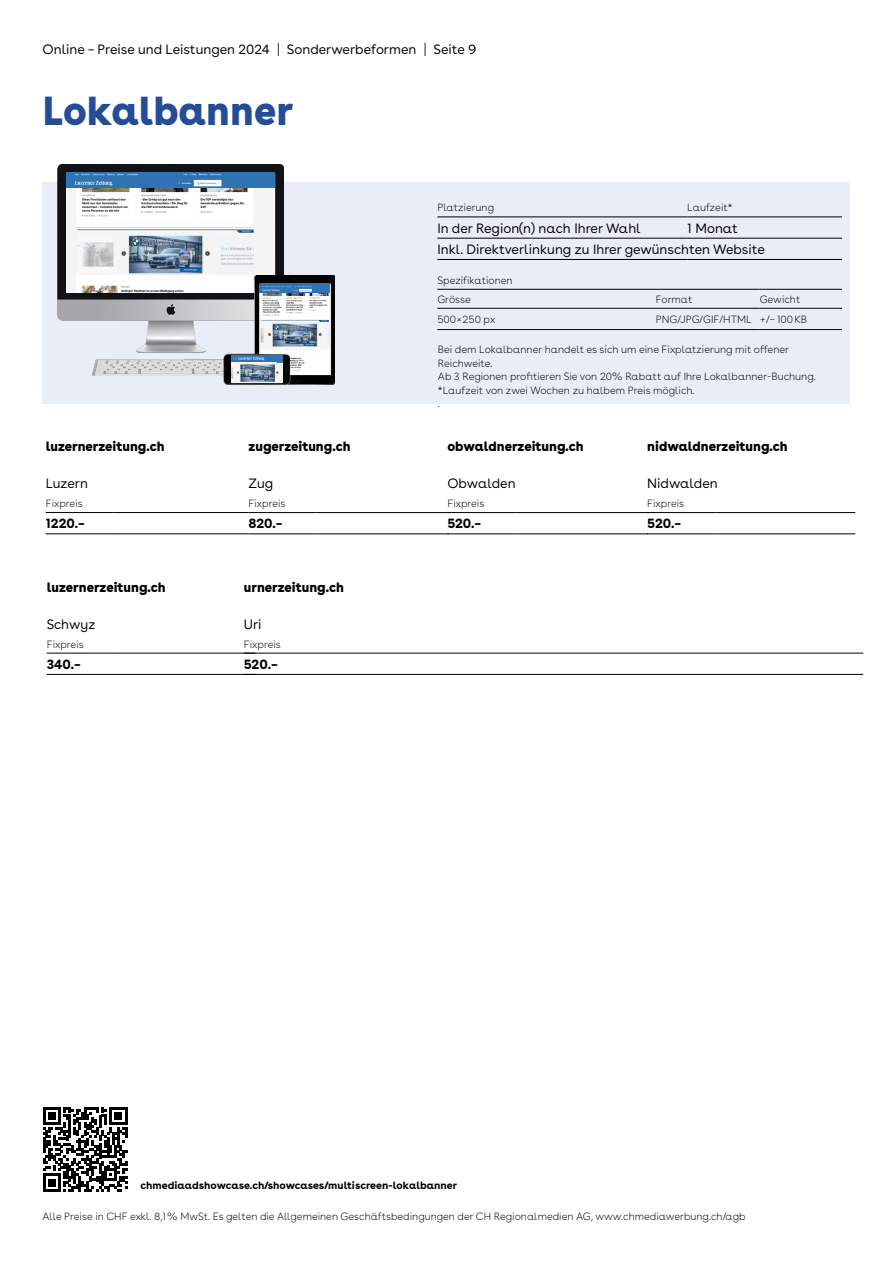
<style>
.page{position:relative;width:893px;height:1263px;background:#fff}
.page>*{position:absolute;margin:0;border:0;box-sizing:border-box;transform-origin:0 0}
.t1{font:900 40.5px "CH Media";color:#254d97}
.t2{font:13.5px/21.3px "CH Media";color:#000}
.t3{font:900 13.5px "CH Media";color:#000;scale:.96 1}
.t4{font:700 13.5px "CH Media";letter-spacing:-.01em;color:#000}
.t5{font:100 10.5px/13.5px "CH Media";color:#000}
.t6{font:700 10.5px "CH Media";color:#000}
.s1{font-weight:100;font-size:15px}
</style>
<div class="page">
<div style="left:43px;top:182px;width:807px;height:222px;background:#e9edf8"></div>
<hr style="left:437px;top:217px;width:250px;height:1px;background:#000">
<hr style="left:687px;top:217px;width:155px;height:1px;background:#000">
<hr style="left:437px;top:238px;width:250px;height:1px;background:#000">
<hr style="left:687px;top:238px;width:155px;height:1px;background:#000">
<hr style="left:437px;top:259px;width:250px;height:1px;background:#000">
<hr style="left:687px;top:259px;width:155px;height:1px;background:#000">
<hr style="left:437px;top:308px;width:219px;height:1px;background:#000">
<hr style="left:656px;top:308px;width:104px;height:1px;background:#000">
<hr style="left:760px;top:308px;width:82px;height:1px;background:#000">
<hr style="left:437px;top:329px;width:219px;height:1px;background:#000">
<hr style="left:656px;top:329px;width:104px;height:1px;background:#000">
<hr style="left:760px;top:329px;width:82px;height:1px;background:#000">
<hr style="left:437px;top:289px;width:219px;height:1px;background:#000">
<hr style="left:656px;top:289px;width:104px;height:1px;background:#000">
<hr style="left:760px;top:289px;width:82px;height:1px;background:#000">
<img style="left:57px;top:164px;width:227px;height:211px">
<img style="left:67px;top:187px;width:208px;height:105px">
<img style="left:77px;top:228px;width:178px;height:46px">
<img style="left:223px;top:275px;width:112px;height:110px">
<img style="left:259px;top:293px;width:71px;height:82px">
<img style="left:232px;top:362px;width:51px;height:20px">
<img style="left:260px;top:320px;width:70px;height:29px">
<svg style="left:43px;top:1107px;width:84px;height:84px"></svg>
<img style="left:67px;top:172px;width:208px;height:15px">
<img style="left:259px;top:284px;width:71px;height:9px">
<img style="left:232px;top:355px;width:51px;height:7px">
<hr style="left:46px;top:512px;width:68px;height:1px;background:#000">
<hr style="left:114px;top:512px;width:135px;height:1px;background:#000">
<hr style="left:46px;top:534px;width:68px;height:1px;background:#000">
<hr style="left:114px;top:534px;width:135px;height:1px;background:#000">
<hr style="left:249px;top:512px;width:68px;height:1px;background:#000">
<hr style="left:317px;top:512px;width:132px;height:1px;background:#000">
<hr style="left:249px;top:534px;width:68px;height:1px;background:#000">
<hr style="left:317px;top:534px;width:132px;height:1px;background:#000">
<hr style="left:447px;top:512px;width:68px;height:1px;background:#000">
<hr style="left:515px;top:512px;width:133px;height:1px;background:#000">
<hr style="left:447px;top:534px;width:68px;height:1px;background:#000">
<hr style="left:515px;top:534px;width:133px;height:1px;background:#000">
<hr style="left:647px;top:512px;width:68px;height:1px;background:#000">
<hr style="left:715px;top:512px;width:140px;height:1px;background:#000">
<hr style="left:647px;top:534px;width:68px;height:1px;background:#000">
<hr style="left:715px;top:534px;width:140px;height:1px;background:#000">
<hr style="left:244px;top:653px;width:68px;height:1px;background:#000">
<hr style="left:312px;top:653px;width:551px;height:1px;background:#000">
<hr style="left:244px;top:674px;width:68px;height:1px;background:#000">
<hr style="left:312px;top:674px;width:551px;height:1px;background:#000">
<hr style="left:47px;top:653px;width:68px;height:1px;background:#000">
<hr style="left:115px;top:653px;width:140px;height:1px;background:#000">
<hr style="left:47px;top:674px;width:68px;height:1px;background:#000">
<hr style="left:115px;top:674px;width:140px;height:1px;background:#000">
<p class="t2" style="left:43px;top:39px;width:435px">Online – Preise und Leistungen 2024 <span class="s1">|</span> Sonderwerbeformen <span class="s1">|</span> Seite 9</p>
<h1 class="t1" style="left:43px;top:87px;width:252px">Lokalbanner</h1>
<p class="t5" style="left:437px;top:200px;width:58px">Platzierung</p>
<p class="t5" style="left:687px;top:201px;width:47px">Laufzeit*</p>
<p class="t2" style="left:437px;top:217px;width:205px">In der Region(n) nach Ihrer Wahl</p>
<p class="t2" style="left:437px;top:217px;width:329px;text-indent:250px">1 Monat<br>Inkl. Direktverlinkung zu Ihrer gewünschten Website</p>
<p class="t5" style="left:437px;top:271px;width:77px;line-height:19px">Spezifikationen<br>Grösse</p>
<p class="t5" style="left:656px;top:292px;width:38px">Format</p>
<p class="t5" style="left:760px;top:292px;width:42px">Gewicht</p>
<p class="t5" style="left:437px;top:312px;width:59px">500×250 px</p>
<p class="t5" style="left:656px;top:312px;width:153px">PNG/JPG/GIF/HTML +/– 100KB</p>
<p class="t3" style="left:46px;top:438px;width:125px">luzernerzeitung.ch</p>
<p class="t2" style="left:46px;top:473px;width:44px">Luzern</p>
<p class="t5" style="left:46px;top:497px;width:39px">Fixpreis</p>
<p class="t4" style="left:46px;top:516px;width:41px">1220.–</p>
<p class="t3" style="left:47px;top:579px;width:125px">luzernerzeitung.ch</p>
<p class="t2" style="left:47px;top:613px;width:50px">Schwyz</p>
<p class="t5" style="left:47px;top:637px;width:39px">Fixpreis</p>
<p class="t4" style="left:47px;top:656px;width:36px">340.–</p>
<p class="t3" style="left:249px;top:438px;width:108px">zugerzeitung.ch</p>
<p class="t2" style="left:249px;top:473px;width:26px">Zug</p>
<p class="t5" style="left:249px;top:497px;width:39px">Fixpreis</p>
<p class="t4" style="left:249px;top:516px;width:36px">820.–</p>
<p class="t3" style="left:244px;top:579px;width:106px">urnerzeitung.ch</p>
<p class="t2" style="left:244px;top:613px;width:19px">Uri</p>
<p class="t5" style="left:244px;top:637px;width:39px">Fixpreis</p>
<p class="t4" style="left:244px;top:656px;width:35px">520.–</p>
<p class="t5" style="left:438px;top:343px;width:379px">Bei dem Lokalbanner handelt es sich um eine Fixplatzierung mit offener Reichweite.<br>Ab 3 Regionen profitieren Sie von 20% Rabatt auf Ihre Lokalbanner-Buchung. *Laufzeit von zwei Wochen zu halbem Preis möglich.<br>.</p>
<p class="t3" style="left:447px;top:438px;width:144px">obwaldnerzeitung.ch</p>
<p class="t2" style="left:447px;top:473px;width:70px">Obwalden</p>
<p class="t5" style="left:447px;top:497px;width:39px">Fixpreis</p>
<p class="t4" style="left:447px;top:516px;width:35px">520.–</p>
<p class="t3" style="left:647px;top:438px;width:148px">nidwaldnerzeitung.ch</p>
<p class="t2" style="left:647px;top:473px;width:72px">Nidwalden</p>
<p class="t5" style="left:647px;top:497px;width:39px">Fixpreis</p>
<p class="t4" style="left:647px;top:516px;width:35px">520.–</p>
<p class="t6" style="left:141px;top:1179px;width:318px">chmediaadshowcase.ch/showcases/multiscreen-lokalbanner</p>
<p class="t5" style="left:43px;top:1210px;width:705px">Alle Preise in CHF exkl. 8,1% MwSt. Es gelten die Allgemeinen Geschäftsbedingungen der CH Regionalmedien AG, www.chmediawerbung.ch/agb</p>
</div>
